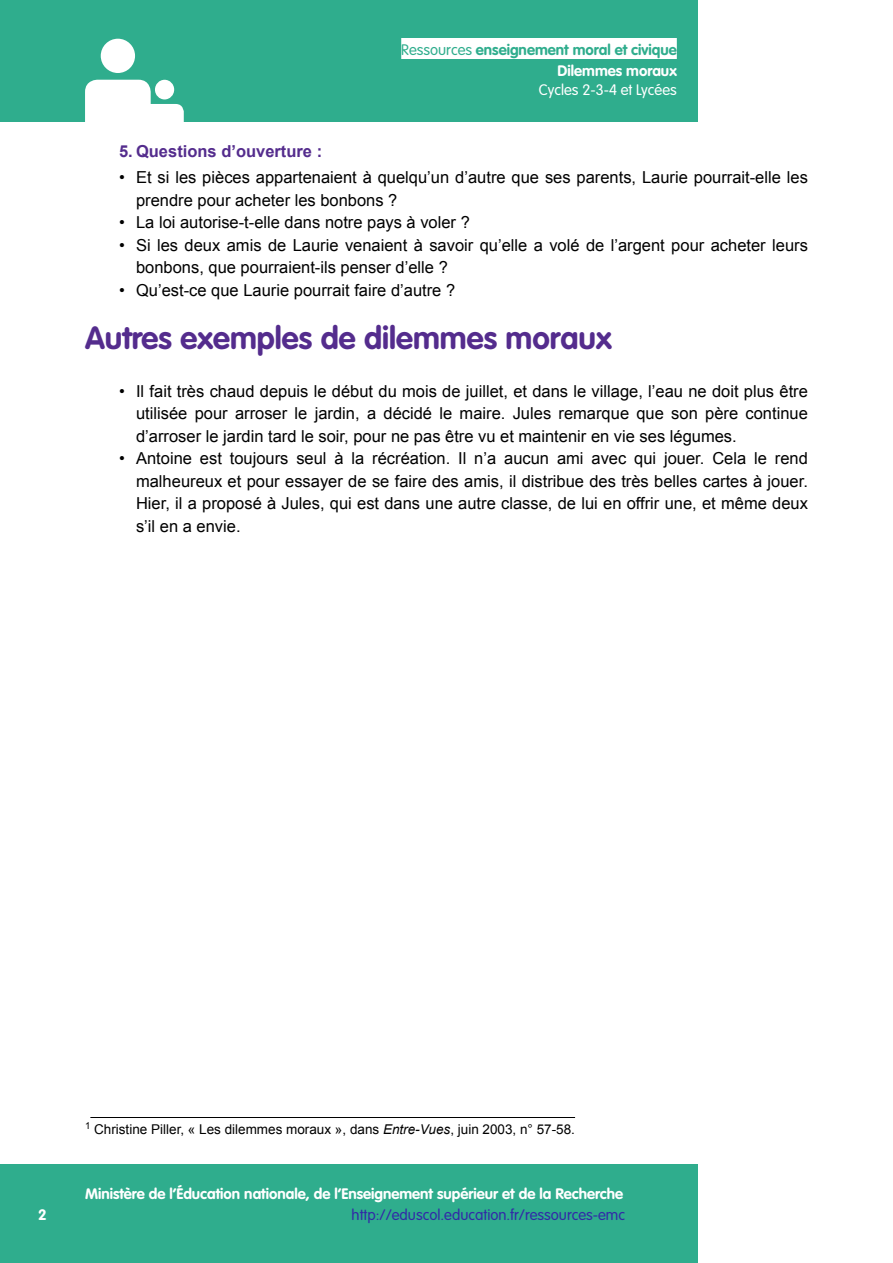
<style>
.page{position:relative;width:893px;height:1263px;background:#fff}
.page>*{position:absolute;margin:0;border:0;box-sizing:border-box;transform-origin:0 0}
.Titre_2{font:700 31.5px "VAG Rounded Std";color:#542c8d}
.t1{font:16.5px/22.5px "Arial";color:#000}
.t2{font:700 16.5px "Arial";color:#542c8d}
.Pied_de_page{font:700 15px "VAG Rounded Std";color:#fff}
.t3{font:700 15px/21px "VAG Rounded Std";color:#2fad8d;text-align:right}
.t4{font:300 15px "VAG Rounded Std";color:#3229a7}
.t5{font:300 15px "VAG Rounded Std";color:#fff}
.t6{font:13.5px "Arial";color:#000}
.s1{font-weight:300}
.s2{color:#fff}
.s3{font-style:italic}
</style>
<div class="page">
<div style="left:0;top:0;width:697px;height:122px;background:#2fad8d"></div>
<div style="left:155px;top:80px;width:19px;height:19px;background:#fff;border-radius:50%"></div>
<div style="left:85px;top:80px;width:66px;height:86px;background:#fff;border-radius:12px"></div>
<div style="left:134px;top:104px;width:50px;height:62px;background:#fff;border-radius:8px"></div>
<div style="left:101px;top:39px;width:34px;height:34px;background:#fff;border-radius:50%"></div>
<div style="left:401px;top:38px;width:276px;height:21px;background:#fff"></div>
<div style="left:0;top:1164px;width:697px;height:99px;background:#2fad8d"></div>
<hr style="left:90px;top:1117px;width:485px;height:1px;background:#000">
<p class="t3" style="left:401px;top:39px;width:277px"><span class="s1">Ressources</span> enseignement moral et civique<br><span class="s2">Dilemmes moraux</span></p>
<p class="t5" style="left:539px;top:81px;width:139px">Cycles 2-3-4 et Lycées</p>
<p class="t2" style="left:119px;top:140px;width:205px">5. Questions d’ouverture :</p>
<p class="t1" style="left:136px;top:166px;width:673px;text-indent:-17px">• Et si les pièces appartenaient à quelqu’un d’autre que ses parents, Laurie pourrait-elle les prendre pour acheter les bonbons ?</p>
<p class="t1" style="left:119px;top:211px;width:352px">• La loi autorise-t-elle dans notre pays à voler ?</p>
<p class="t1" style="left:136px;top:234px;width:673px;text-indent:-17px">• Si les deux amis de Laurie venaient à savoir qu’elle a volé de l’argent pour acheter leurs bonbons, que pourraient-ils penser d’elle ?</p>
<p class="t1" style="left:119px;top:279px;width:338px">• Qu’est-ce que Laurie pourrait faire d’autre ?</p>
<h2 class="Titre_2" style="left:85px;top:319px;width:528px">Autres exemples de dilemmes moraux</h2>
<p class="t1" style="left:136px;top:380px;width:673px;text-align:justify;text-indent:-17px">• Il fait très chaud depuis le début du mois de juillet, et dans le village, l’eau ne doit plus être utilisée pour arroser le jardin, a décidé le maire. Jules remarque que son père continue d’arroser le jardin tard le soir, pour ne pas être vu et maintenir en vie ses légumes.</p>
<p class="t1" style="left:136px;top:447px;width:673px;text-align:justify;text-indent:-17px">• Antoine est toujours seul à la récréation. Il n’a aucun ami avec qui jouer. Cela le rend malheureux et pour essayer de se faire des amis, il distribue des très belles cartes à jouer.<br>Hier, il a proposé à Jules, qui est dans une autre classe, de lui en offrir une, et même deux s’il en a envie.</p>
<p class="t6" style="left:85px;top:1120px;width:491px"><sup>1</sup> Christine Piller, « Les dilemmes moraux », dans <span class="s3">Entre-Vues</span>, juin 2003, n° 57-58.</p>
<p class="Pied_de_page" style="left:85px;top:1185px;width:540px">Ministère de l’Éducation nationale, de l’Enseignement supérieur et de la Recherche</p>
<p class="Pied_de_page" style="left:38px;top:1206px;width:10px">2</p>
<p class="t4" style="left:352px;top:1206px;width:275px">http://eduscol.education.fr/ressources-emc</p>
</div>
